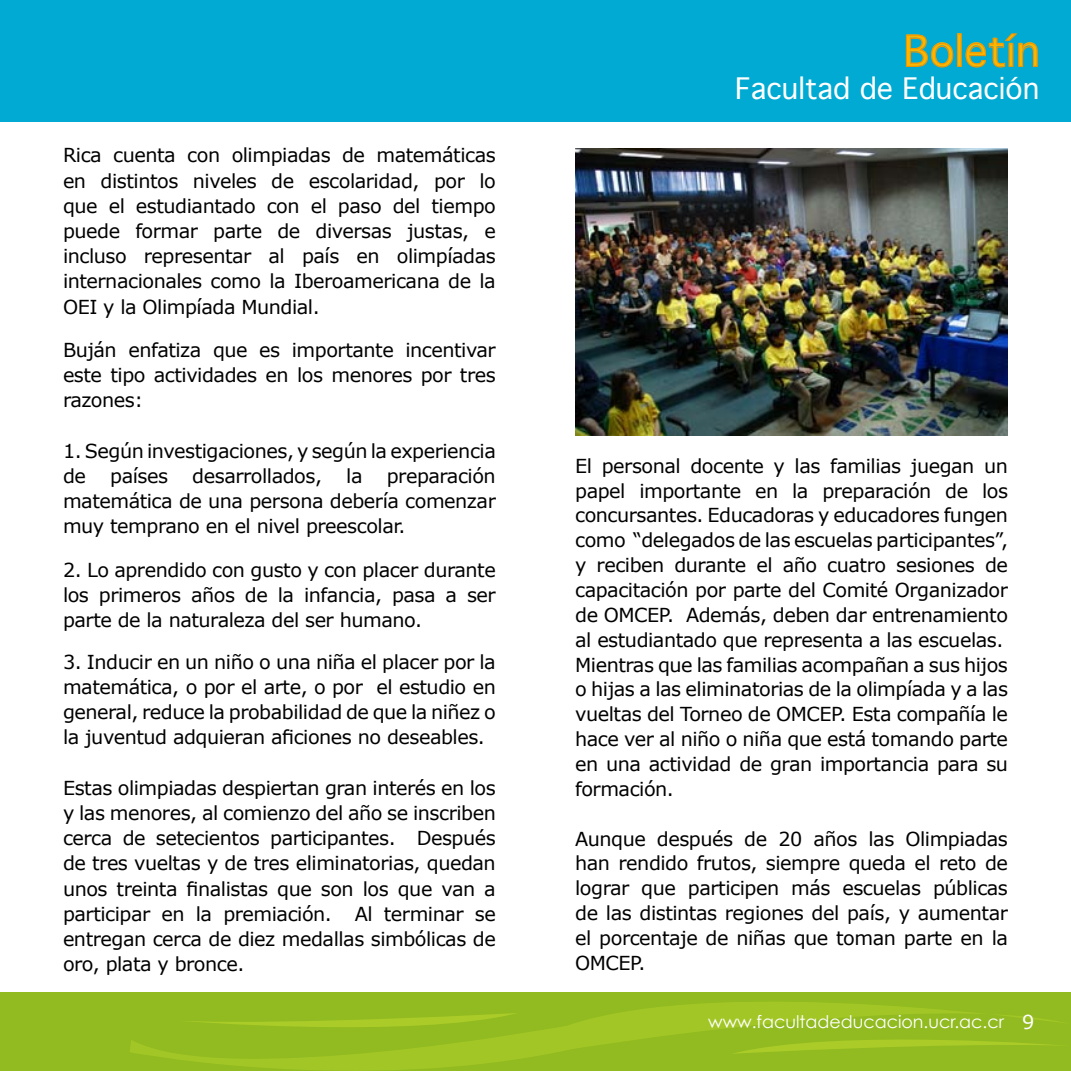
<style>
.page{position:relative;width:1071px;height:1071px;background:#fff}
.page>*{position:absolute;margin:0;border:0;box-sizing:border-box;transform-origin:0 0}
.t1{font:41.12px "Geneva";color:#fab700}
.t2{font:28.35px "Geneva";color:#fff}
.t3{font:19.25px/25.2px "Verdana";letter-spacing:-.025em;color:#000;text-align:justify}
.t4{font:19.25px "Verdana";color:#fff}
.t5{font:17.5px "Century Gothic";color:#fff}
</style>
<div class="page">
<div style="left:0;top:0;width:1071px;height:121px;background:#00aad2"></div>
<div style="left:0;top:993px;width:1071px;height:78px;background:#91bb20"></div>
<svg style="left:130px;top:1002px;width:933px;height:69px"></svg>
<svg style="left:732px;top:1040px;width:331px;height:14px"></svg>
<svg style="left:178px;top:1013px;width:340px;height:14px"></svg>
<svg style="left:905px;top:34px;width:49px;height:34px"></svg>
<div style="left:957px;top:33px;width:5px;height:34px;border:1px solid #f29400"></div>
<svg style="left:965px;top:33px;width:73px;height:35px"></svg>
<img style="left:575px;top:148px;width:433px;height:288px">
<p class="t3" style="left:63px;top:142px;width:434px">Rica cuenta con olimpiadas de matemáticas en distintos niveles de escolaridad, por lo que el estudiantado con el paso del tiempo puede formar parte de diversas justas, e incluso representar al país en olimpíadas internacionales como la Iberoamericana de la OEI y la Olimpíada Mundial.</p>
<p class="t3" style="left:63px;top:337px;width:434px">Buján enfatiza que es importante incentivar este tipo actividades en los menores por tres razones:</p>
<p class="t3" style="left:63px;top:438px;width:434px">1. Según investigaciones, y según la experiencia de</p>
<p class="t3" style="left:63px;top:463px;width:434px;text-indent:324px">preparación matemática de una persona debería comenzar muy temprano en el nivel preescolar.</p>
<p class="t3" style="left:63px;top:557px;width:434px">2. Lo aprendido con gusto y con placer durante los primeros años de la infancia, pasa a ser parte de la naturaleza del ser humano.</p>
<p class="t3" style="left:63px;top:649px;width:434px">3. Inducir en un niño o una niña el placer por la matemática, o por el arte, o por el estudio en general, reduce la probabilidad de que la niñez o la juventud adquieran aficiones no deseables.</p>
<p class="t3" style="left:63px;top:775px;width:434px">Estas olimpiadas despiertan gran interés en los y las menores, al comienzo del año se inscriben cerca de setecientos participantes. Después de tres vueltas y de tres eliminatorias, quedan unos treinta finalistas que son los que van a participar en la premiación. Al terminar se entregan cerca de diez medallas simbólicas de oro, plata y bronce.</p>
<p class="t3" style="left:110px;top:463px;width:59px">países</p>
<p class="t3" style="left:192px;top:463px;width:131px">desarrollados,</p>
<p class="t3" style="left:346px;top:463px;width:18px">la</p>
<h1 class="t1" style="left:904px;top:25px;width:138px">Boletín</h1>
<h2 class="t2" style="left:735px;top:70px;width:306px">Facultad de Educación</h2>
<p class="t3" style="left:575px;top:453px;width:434px;text-align:left">El personal docente y las familias juegan un papel importante en la preparación de los concursantes. Educadoras y educadores fungen como “delegados de las escuelas participantes”, y reciben durante el año cuatro sesiones de capacitación por parte del Comité Organizador de OMCEP. Además, deben dar entrenamiento al estudiantado que representa a las escuelas.<br>Mientras que las familias acompañan a sus hijos o hijas a las eliminatorias de la olimpíada y a las vueltas del Torneo de OMCEP. Esta compañía le hace ver al niño o niña que está tomando parte en una actividad de gran importancia para su formación.</p>
<p class="t3" style="left:575px;top:825px;width:434px">Aunque después de 20 años las Olimpiadas han rendido frutos, siempre queda el reto de lograr que participen más escuelas públicas de las distintas regiones del país, y aumentar el porcentaje de niñas que toman parte en la OMCEP.</p>
<p class="t5" style="left:708px;top:1011px;width:297px">www.facultadeducacion.ucr.ac.cr</p>
<p class="t4" style="left:1022px;top:1010px;width:14px">9</p>
</div>
